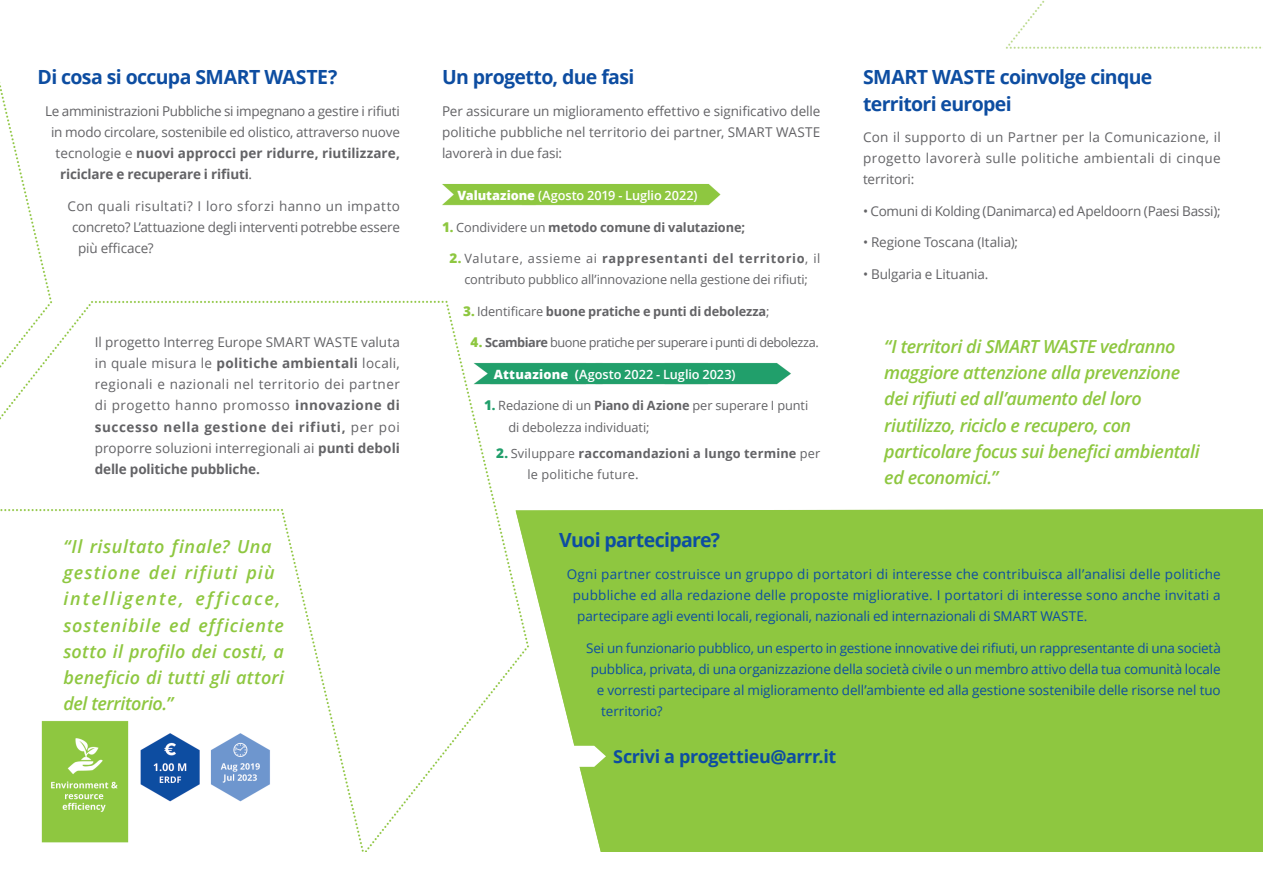
<style>
.page{position:relative;width:1263px;height:893px;background:#fff}
.page>*{position:absolute;margin:0;border:0;box-sizing:border-box;transform-origin:0 0}
.ACR-titres_moyens{font:700 19.5px/26.2px "Open Sans";letter-spacing:-.035em;color:#0d4da1}
.ACR-TX{font:italic 600 18px/26.2px "Open Sans";letter-spacing:-.015em;color:#8ec740}
.ACR-TX-2{font:italic 600 18px/26.2px "Open Sans";letter-spacing:.045em;color:#8ec740}
.ACR-TX-3{font:700 18px "Open Sans";letter-spacing:-.025em;color:#0d4da1}
.ACR-TX-4{font:13.5px/21px "Open Sans";color:#636366;text-align:justify}
.ACR-TX-5{font:13.5px "Open Sans";letter-spacing:-.005em;color:#0d4da1}
.OMNI_2017_-_TX_light{font:13.5px "Open Sans";letter-spacing:-.02em;color:#636366}
.ACR-TX-6{font:13.5px "Open Sans";letter-spacing:-.02em;color:#636366}
.ACR-TX-7{font:13.5px "Open Sans";letter-spacing:.02em;color:#0d4da1}
.ACR-TX-8{font:13.5px "Open Sans";letter-spacing:.015em;color:#0d4da1}
.OMNI_2017_-_TX_light-2{font:700 13.5px "Open Sans";color:#636366}
.ACR-TX-9{font:13.5px "Open Sans";letter-spacing:.03em;color:#636366}
.ACR-TX-10{font:12.75px/21px "Open Sans";letter-spacing:-.01em;color:#636366;text-align:center}
.ACR-TX-11{font:700 12.75px "Open Sans";letter-spacing:-.01em;color:#636366}
.ACR-TX-12{font:600 12.75px "Open Sans";letter-spacing:-.005em;color:#fff}
.ACR-TX-13{font:12.75px/21px "Open Sans";letter-spacing:.015em;color:#636366}
.ACR-TX-14{font:12.75px "Open Sans";letter-spacing:-.035em;color:#636366}
.s1{font-weight:400}
.s2{font-weight:700}
.s3{font-weight:800}
.s4{font-weight:800;font-size:13.5px;color:#8ec740}
.s5{font-weight:800;color:#8ec740}
.s6{font-weight:800;font-size:13.5px;color:#219f6b}
.s7{font-weight:800;color:#219f6b}
.s8{font-size:13.5px}
</style>
<div class="page">
<img style="left:0;top:0;width:1262px;height:852px">
<div style="left:516px;top:509px;width:747px;height:343px;background:#8ec740"></div>
<svg style="left:501px;top:746px;width:105px;height:21px"></svg>
<p class="ACR-titres_moyens" style="left:38px;top:64px;width:301px">Di cosa si occupa SMART WASTE?</p>
<p class="OMNI_2017_-_TX_light" style="left:45px;top:102px;width:356px">Le amministrazioni Pubbliche si impegnano a gestire i rifiuti</p>
<p class="OMNI_2017_-_TX_light" style="left:51px;top:123px;width:350px">in modo circolare, sostenibile ed olistico, attraverso nuove</p>
<p class="OMNI_2017_-_TX_light-2" style="left:56px;top:143px;width:346px"><span class="s1">tecnologie e</span> nuovi approcci per ridurre, riutilizzare,</p>
<p class="OMNI_2017_-_TX_light-2" style="left:60px;top:164px;width:194px">riciclare e recuperare i rifiuti<span class="s1">.</span></p>
<p class="ACR-TX-9" style="left:68px;top:196px;width:334px">Con quali risultati? I loro sforzi hanno un impatto</p>
<p class="ACR-TX-6" style="left:72px;top:217px;width:329px">concreto? L’attuazione degli interventi potrebbe essere</p>
<p class="ACR-TX-4" style="left:78px;top:237px;width:77px">più efficace?</p>
<p class="ACR-TX-4" style="left:95px;top:332px;width:307px">Il progetto Interreg Europe SMART WASTE valuta in quale misura le <span class="s2">politiche ambientali</span> locali, regionali e nazionali nel territorio dei partner di progetto hanno promosso <span class="s2">innovazione di successo nella gestione dei rifiuti,</span> per poi proporre soluzioni interregionali ai <span class="s2">punti deboli delle politiche pubbliche.</span></p>
<p class="ACR-titres_moyens" style="left:442px;top:64px;width:194px">Un progetto, due fasi</p>
<p class="ACR-TX-4" style="left:442px;top:100px;width:380px">Per assicurare un miglioramento effettivo e significativo delle politiche pubbliche nel territorio dei partner, SMART WASTE lavorerà in due fasi:</p>
<p class="ACR-TX-12" style="left:457px;top:187px;width:242px"><span class="s3">Valutazione</span> (Agosto 2019 - Luglio 2022)</p>
<p class="ACR-TX-11" style="left:442px;top:218px;width:305px"><span class="s4">1</span><span class="s5">.</span> <span class="s1">Condividere un</span> metodo comune di valutazione;</p>
<p class="ACR-TX-10" style="left:449px;top:248px;width:372px"><span class="s4">2</span><span class="s5">.</span> Valutare, assieme ai <span class="s2">rappresentanti del territorio</span>, il contributo pubblico all’innovazione nella gestione dei rifiuti;</p>
<p class="ACR-TX-11" style="left:463px;top:302px;width:308px"><span class="s4">3</span><span class="s5">.</span> <span class="s1">Identificare</span> buone pratiche e punti di debolezza<span class="s1">;</span></p>
<p class="ACR-TX-14" style="left:470px;top:334px;width:350px"><span class="s4">4</span><span class="s5">.</span> <span class="s2">Scambiare</span> buone pratiche per superare i punti di debolezza.</p>
<p class="ACR-TX-12" style="left:494px;top:365px;width:243px"><span class="s3">Attuazione</span> <span class="s2">(</span>Agosto 2022 - Luglio 2023)</p>
<p class="ACR-TX-10" style="left:508px;top:395px;width:301px;text-align:left;text-indent:-24px"><span class="s6">1</span><span class="s7">.</span> Redazione di un <span class="s2">Piano di Azione</span> per superare I punti di debolezza individuati;</p>
<p class="ACR-TX-13" style="left:527px;top:442px;width:294px;text-indent:-32px"><span class="s6">2</span><span class="s7">.</span> Sviluppare <span class="s2">raccomandazioni a lungo termine</span> per le politiche future<span class="s8">.</span></p>
<p class="ACR-titres_moyens" style="left:863px;top:64px;width:291px">SMART WASTE coinvolge cinque territori europei</p>
<p class="ACR-TX-4" style="left:863px;top:126px;width:359px">Con il supporto di un Partner per la Comunicazione, il progetto lavorerà sulle politiche ambientali di cinque territori:</p>
<p class="ACR-TX-6" style="left:863px;top:202px;width:359px">• Comuni di Kolding (Danimarca) ed Apeldoorn (Paesi Bassi);</p>
<p class="ACR-TX-4" style="left:863px;top:232px;width:157px">• Regione Toscana (Italia);</p>
<p class="ACR-TX-4" style="left:863px;top:263px;width:127px">• Bulgaria e Lituania.</p>
<p class="ACR-TX" style="left:884px;top:333px;width:317px">“I territori di SMART WASTE vedranno maggiore attenzione alla prevenzione dei rifiuti ed all’aumento del loro riutilizzo, riciclo e recupero, con particolare focus sui benefici ambientali ed economici.”</p>
<p class="ACR-TX-2" style="left:63px;top:532px;width:222px">“Il risultato finale? Una gestione dei rifiuti più intelligente, efficace, sostenibile ed efficiente sotto il profilo dei costi, a beneficio di tutti gli attori del territorio.”</p>
<p class="ACR-titres_moyens" style="left:559px;top:527px;width:162px">Vuoi partecipare?</p>
<p class="ACR-TX-7" style="left:567px;top:565px;width:655px">Ogni partner costruisce un gruppo di portatori di interesse che contribuisca all’analisi delle politiche</p>
<p class="ACR-TX-8" style="left:573px;top:586px;width:649px">pubbliche ed alla redazione delle proposte migliorative. I portatori di interesse sono anche invitati a</p>
<p class="ACR-TX-5" style="left:577px;top:607px;width:512px">partecipare agli eventi locali, regionali, nazionali ed internazionali di SMART WASTE.</p>
<p class="ACR-TX-5" style="left:586px;top:638px;width:636px">Sei un funzionario pubblico, un esperto in gestione innovative dei rifiuti, un rappresentante di una società</p>
<p class="ACR-TX-5" style="left:591px;top:659px;width:631px">pubblica, privata, di una organizzazione della società civile o un membro attivo della tua comunità locale</p>
<p class="ACR-TX-5" style="left:597px;top:680px;width:625px">e vorresti partecipare al miglioramento dell’ambiente ed alla gestione sostenibile delle risorse nel tuo</p>
<p class="ACR-TX-5" style="left:601px;top:701px;width:63px">territorio?</p>
<p class="ACR-TX-3" style="left:613px;top:744px;width:224px">Scrivi a progettieu@arrr.it</p>
</div>
